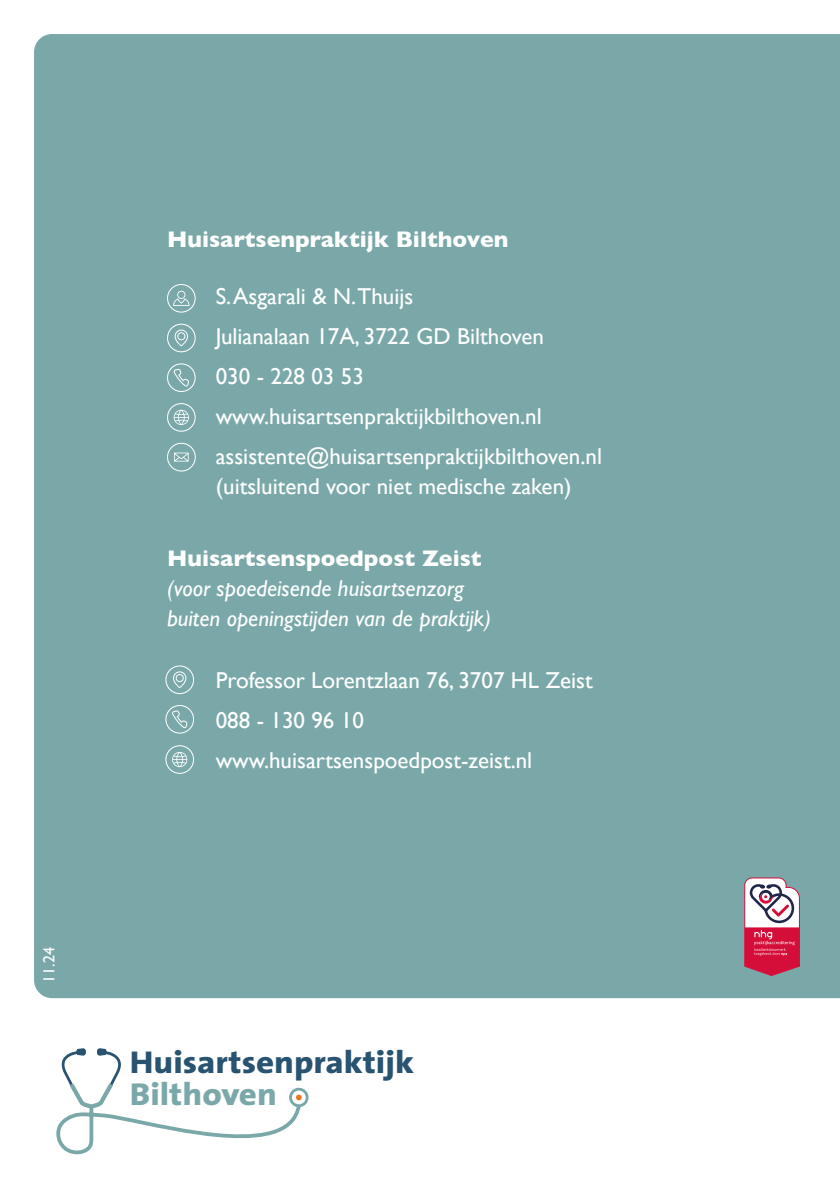
<style>
.page{position:relative;width:840px;height:1191px;background:#fff}
.page>*{position:absolute;margin:0;border:0;box-sizing:border-box;transform-origin:0 0}
.t1{font:800 31.8px "The Sans";color:#285472;scale:1.1 1}
.t2{font:800 31.8px "The Sans";color:#7aa8a9;scale:1.1 1}
.t3{font:23px/40px "Gill Sans";color:#fff}
.t4{font:italic 23px/30px "Gill Sans";color:#fff}
.t5{font:700 23px "Gill Sans";color:#fff}
.t6{font:16px "Gill Sans";color:#fff}
</style>
<div class="page">
<div style="left:34px;top:34px;width:805px;height:965px;background:#7aa8a9"></div>
<svg style="left:56px;top:1048px;width:252px;height:106px"></svg>
<svg style="left:744px;top:877px;width:55px;height:98px"></svg>
<svg style="left:167px;top:284px;width:28px;height:29px"></svg>
<svg style="left:167px;top:324px;width:28px;height:28px"></svg>
<svg style="left:167px;top:363px;width:28px;height:29px"></svg>
<svg style="left:167px;top:403px;width:28px;height:29px"></svg>
<svg style="left:167px;top:443px;width:28px;height:28px"></svg>
<svg style="left:165px;top:665px;width:29px;height:29px"></svg>
<svg style="left:165px;top:705px;width:29px;height:28px"></svg>
<svg style="left:165px;top:745px;width:29px;height:29px"></svg>
<p class="t6" style="left:40px;top:982px;width:37px;rotate:-90deg">11.24</p>
<p class="t5" style="left:167px;top:221px;width:343px">Huisartsenpraktijk Bilthoven</p>
<p class="t3" style="left:215px;top:276px;width:387px">S. Asgarali &amp; N.Thuijs<br>Julianalaan 17A, 3722 GD Bilthoven<br>030 - 228 03 53 www.huisartsenpraktijkbilthoven.nl assistente@huisartsenpraktijkbilthoven.nl</p>
<p class="t3" style="left:215px;top:466px;width:357px">(uitsluitend voor niet medische zaken)</p>
<p class="t5" style="left:167px;top:540px;width:316px">Huisartsenspoedpost Zeist</p>
<p class="t4" style="left:167px;top:573px;width:325px">(voor spoedeisende huisartsenzorg buiten openingstijden van de praktijk)</p>
<p class="t3" style="left:215px;top:660px;width:378px">Professor Lorentzlaan 76, 3707 HL Zeist<br>088 - 130 96 10 www.huisartsenspoedpost-zeist.nl</p>
<h1 class="t1" style="left:130px;top:1035px;width:259px">Huisartsenpraktijk</h1>
<h1 class="t2" style="left:130px;top:1067px;width:135px">Bilthoven</h1>
</div>
